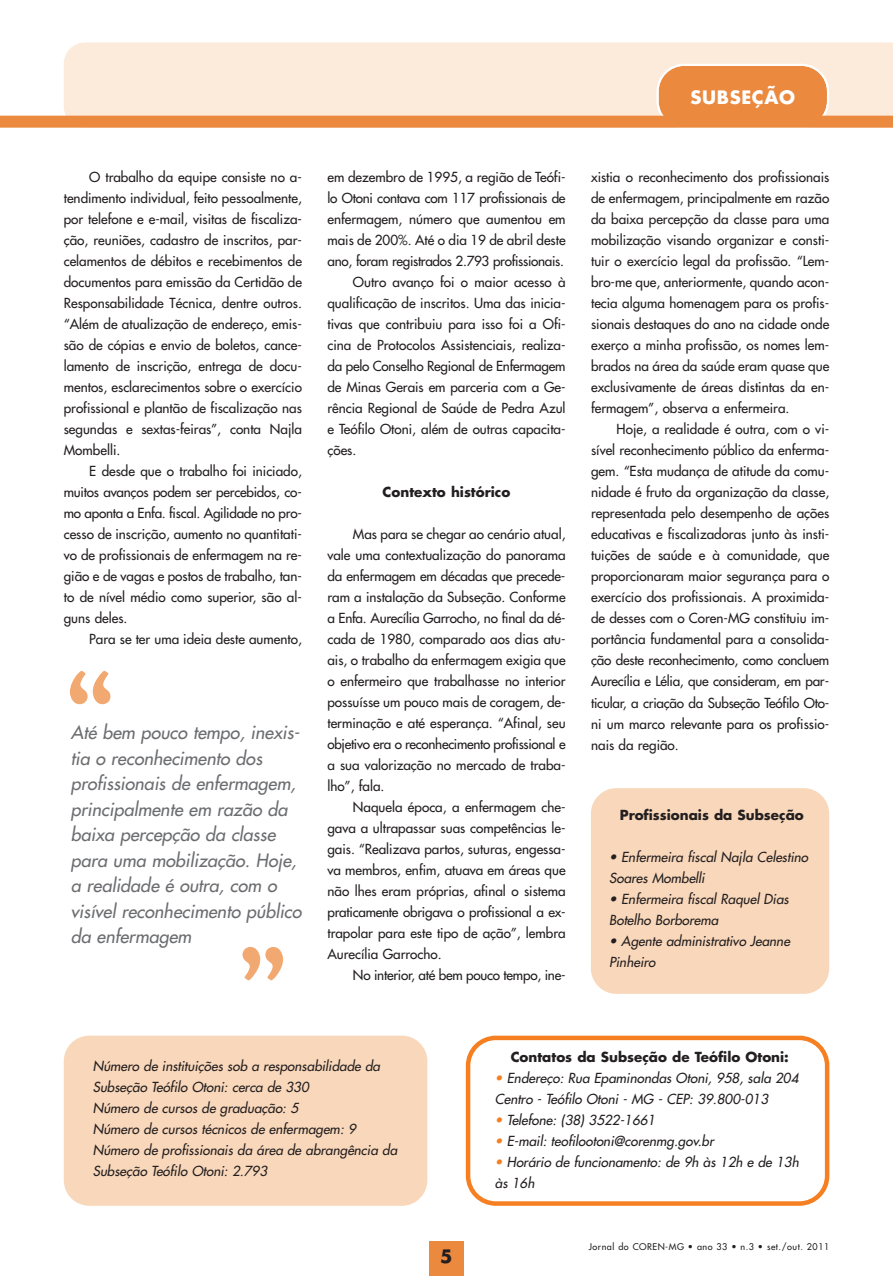
<style>
.page{position:relative;width:893px;height:1276px;background:#fff}
.page>*{position:absolute;margin:0;border:0;box-sizing:border-box;transform-origin:0 0}
.t1{font:condensed 105px "Bernard";color:#f1a871}
.t2{font:italic 18px/25.5px "Futura";color:#6c6d70}
.t3{font:700 18px "Futura";letter-spacing:.035em;color:#fff}
.t4{font:700 18px "Futura";color:#231f20}
.t5{font:13.5px/21px "Futura";color:#231f20;text-align:justify}
.t6{font:italic 13.5px/21px "Futura";color:#231f20}
.t7{font:700 13.5px "Futura";color:#231f20}
.t8{font:13.5px "Futura";letter-spacing:-.025em;color:#231f20}
.t9{font:9px "Futura";letter-spacing:.06em;color:#231f20}
.s1{color:#f57f21}
</style>
<div class="page">
<div style="left:64px;top:1035px;width:363px;height:170px;background:#f9d7ba;border-radius:26px"></div>
<svg style="left:466px;top:1035px;width:363px;height:170px"></svg>
<div style="left:591px;top:788px;width:238px;height:206px;background:#f9d7ba;border-radius:26px"></div>
<div style="left:64px;top:43px;width:829px;height:73px;background:#fceada"></div>
<svg style="left:656px;top:64px;width:173px;height:52px;background:#ec9451"></svg>
<div style="left:0;top:116px;width:893px;height:12px;background:#eb893f"></div>
<div style="left:429px;top:1241px;width:34px;height:35px;background:#eb893f"></div>
<p class="t5" style="left:64px;top:167px;width:240px;text-indent:26px">O trabalho da equipe consiste no a&shy;tendimento individual, feito pessoalmente, por telefone e e-mail, visitas de fiscaliza&shy;ção, reuniões, cadastro de inscritos, par&shy;celamentos de débitos e recebimentos de documentos para emissão da Certidão de Responsabilidade Técnica, dentre outros. “Além de atualização de endereço, emis&shy;são de cópias e envio de boletos, cance&shy;lamento de inscrição, entrega de docu&shy;mentos, esclarecimentos sobre o exercício profissional e plantão de fiscalização nas segundas e sextas-feiras”, conta Najla Mombelli.</p>
<p class="t5" style="left:64px;top:461px;width:240px;text-indent:26px">E desde que o trabalho foi iniciado, muitos avanços podem ser percebidos, co&shy;mo aponta a Enfa. fiscal. Agilidade no pro&shy;cesso de inscrição, aumento no quantitati&shy;vo de profissionais de enfermagem na re&shy;gião e de vagas e postos de trabalho, tan&shy;to de nível médio como superior, são al&shy;guns deles.</p>
<p class="t5" style="left:89px;top:629px;width:214px">Para se ter uma ideia deste aumento,</p>
<h1 class="t1" style="left:65px;top:653px;width:52px">“</h1>
<p class="t2" style="left:71px;top:721px;width:232px">Até bem pouco tempo, inexis&shy;tia o reconhecimento dos profissionais de enfermagem, principalmente em razão da baixa percepção da classe para uma mobilização. Hoje, a realidade é outra, com o visível reconhecimento público da enfermagem</p>
<h1 class="t1" style="left:238px;top:929px;width:52px">”</h1>
<p class="t5" style="left:327px;top:167px;width:240px">em dezembro de 1995, a região de Teófi-</p>
<p class="t5" style="left:327px;top:188px;width:240px">lo Otoni contava com 117 profissionais de</p>
<p class="t5" style="left:327px;top:209px;width:240px">enfermagem, número que aumentou em</p>
<p class="t5" style="left:327px;top:230px;width:240px">mais de 200%. Até o dia 19 de abril deste</p>
<p class="t8" style="left:327px;top:254px;width:238px">ano, foram registrados 2.793 profissionais.</p>
<p class="t5" style="left:353px;top:272px;width:214px">Outro avanço foi o maior acesso à</p>
<p class="t5" style="left:327px;top:293px;width:240px">qualificação de inscritos. Uma das inicia-</p>
<p class="t5" style="left:327px;top:314px;width:240px">tivas que contribuiu para isso foi a Ofi-</p>
<p class="t5" style="left:327px;top:335px;width:240px">cina de Protocolos Assistenciais, realiza-</p>
<p class="t5" style="left:327px;top:356px;width:240px">da pelo Conselho Regional de Enfermagem</p>
<p class="t5" style="left:327px;top:377px;width:240px">de Minas Gerais em parceria com a Ge-</p>
<p class="t5" style="left:327px;top:398px;width:240px">rência Regional de Saúde de Pedra Azul</p>
<p class="t5" style="left:327px;top:419px;width:240px">e Teófilo Otoni, além de outras capacita-</p>
<p class="t5" style="left:327px;top:440px;width:30px">ções.</p>
<p class="t7" style="left:383px;top:486px;width:129px">Contexto histórico</p>
<p class="t5" style="left:327px;top:524px;width:240px;text-indent:26px">Mas para se chegar ao cenário atual, vale uma contextualização do panorama da enfermagem em décadas que precede&shy;ram a instalação da Subseção. Conforme a Enfa. Aurecília Garrocho, no final da dé&shy;cada de 1980, comparado aos dias atu&shy;ais, o trabalho da enfermagem exigia que o enfermeiro que trabalhasse no interior possuísse um pouco mais de coragem, de&shy;terminação e até esperança. “Afinal, seu objetivo era o reconhecimento profissional e a sua valorização no mercado de traba&shy;lho”, fala.</p>
<p class="t5" style="left:327px;top:798px;width:240px;text-indent:26px">Naquela época, a enfermagem che&shy;gava a ultrapassar suas competências le&shy;gais. “Realizava partos, suturas, engessa&shy;va membros, enfim, atuava em áreas que não lhes eram próprias, afinal o sistema praticamente obrigava o profissional a ex&shy;trapolar para este tipo de ação”, lembra Aurecília Garrocho.</p>
<p class="t5" style="left:353px;top:966px;width:214px">No interior, até bem pouco tempo, ine-</p>
<h2 class="t3" style="left:691px;top:89px;width:106px">SUBSEÇÃO</h2>
<p class="t5" style="left:591px;top:168px;width:240px">xistia o reconhecimento dos profissionais de enfermagem, principalmente em razão da baixa percepção da classe para uma mobilização visando organizar e consti&shy;tuir o exercício legal da profissão. “Lem&shy;bro-me que, anteriormente, quando acon&shy;tecia alguma homenagem para os profis&shy;sionais destaques do ano na cidade onde exerço a minha profissão, os nomes lem&shy;brados na área da saúde eram quase que exclusivamente de áreas distintas da en&shy;fermagem”, observa a enfermeira.</p>
<p class="t5" style="left:591px;top:420px;width:240px;text-indent:26px">Hoje, a realidade é outra, com o vi&shy;sível reconhecimento público da enferma&shy;gem. “Esta mudança de atitude da comu&shy;nidade é fruto da organização da classe, representada pelo desempenho de ações educativas e fiscalizadoras junto às insti&shy;tuições de saúde e à comunidade, que proporcionaram maior segurança para o exercício dos profissionais. A proximida&shy;de desses com o Coren-MG constituiu im&shy;portância fundamental para a consolida&shy;ção deste reconhecimento, como concluem Aurecília e Lélia, que consideram, em par&shy;ticular, a criação da Subseção Teófilo Oto&shy;ni um marco relevante para os profissio&shy;nais da região.</p>
<p class="t7" style="left:620px;top:809px;width:185px">Profissionais da Subseção</p>
<p class="t6" style="left:609px;top:847px;width:200px">• Enfermeira fiscal Najla Celestino<br>Soares Mombelli</p>
<p class="t6" style="left:609px;top:889px;width:181px">• Enfermeira fiscal Raquel Dias<br>Botelho Borborema</p>
<p class="t6" style="left:609px;top:931px;width:182px">• Agente administrativo Jeanne<br>Pinheiro</p>
<p class="t6" style="left:93px;top:1056px;width:306px">Número de instituições sob a responsabilidade da Subseção Teófilo Otoni: cerca de 330<br>Número de cursos de graduação: 5<br>Número de cursos técnicos de enfermagem: 9<br>Número de profissionais da área de abrangência da Subseção Teófilo Otoni: 2.793</p>
<h2 class="t4" style="left:440px;top:1247px;width:14px">5</h2>
<p class="t7" style="left:511px;top:1050px;width:280px">Contatos da Subseção de Teófilo Otoni:</p>
<p class="t6" style="left:495px;top:1068px;width:305px"><span class="s1">•</span> Endereço: Rua Epaminondas Otoni, 958, sala 204<br>Centro - Teófilo Otoni - MG - CEP: 39.800-013</p>
<p class="t6" style="left:495px;top:1110px;width:162px"><span class="s1">•</span> Telefone: (38) 3522-1661</p>
<p class="t6" style="left:495px;top:1131px;width:220px"><span class="s1">•</span> E-mail: teofilootoni@corenmg.gov.br</p>
<p class="t6" style="left:495px;top:1152px;width:305px"><span class="s1">•</span> Horário de funcionamento: de 9h às 12h e de 13h às 16h</p>
<p class="t9" style="left:589px;top:1241px;width:242px">Jornal do COREN-MG • ano 33 • n.3 • set./out. 2011</p>
</div>
